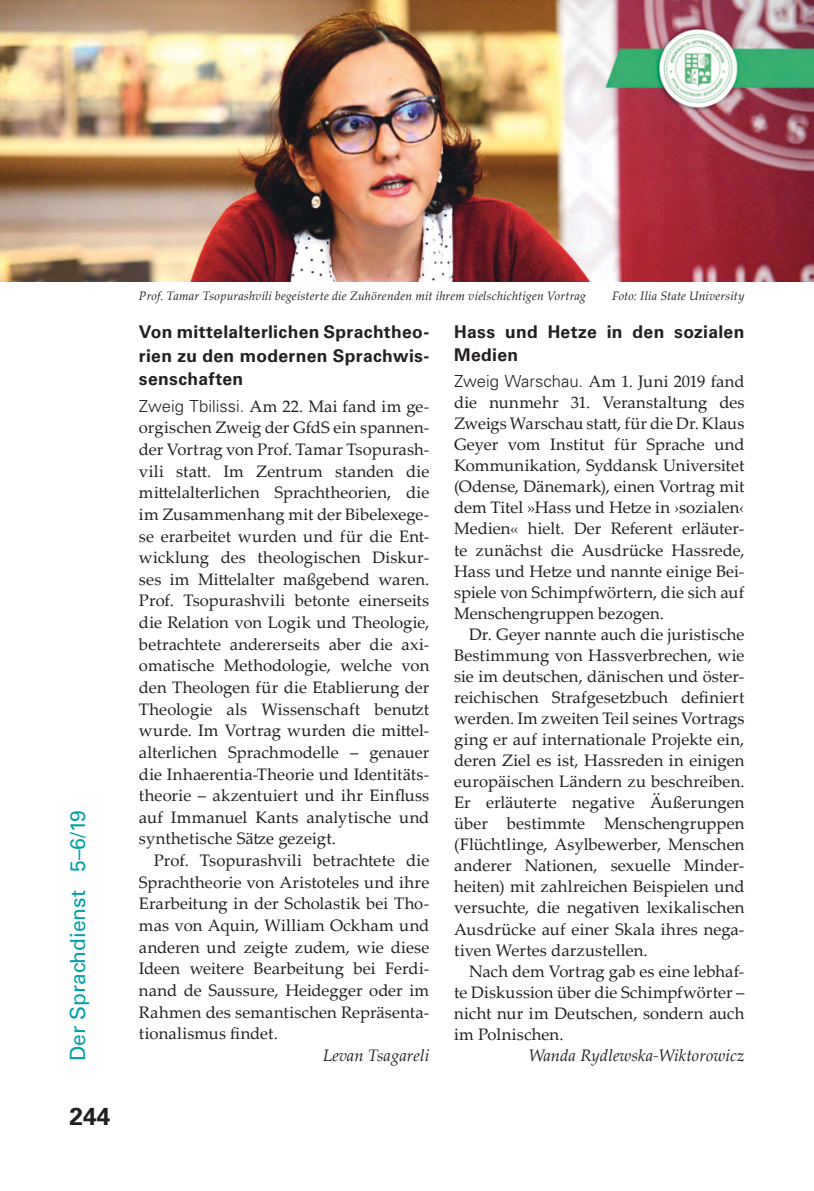
<style>
.page{position:relative;width:814px;height:1191px;background:#fff}
.page>*{position:absolute;margin:0;border:0;box-sizing:border-box;transform-origin:0 0}
.t1{font:700 24.5px "Univers";color:#231f20}
.t2{font:21px "Univers";color:#00a0a7}
.t3{font:700 17.5px/23.4px "Univers";letter-spacing:.02em;color:#231f20;text-align:justify}
.t4{font:16.62px/21px "Palatino Linotype";letter-spacing:.005em;color:#231f20;text-align:justify}
.t5{font:italic 16.62px "Palatino Linotype";letter-spacing:.005em;color:#231f20}
.t6{font:italic 12.25px "Palatino Linotype";letter-spacing:.015em;color:#231f20}
.s1{font-family:"Univers";font-weight:300}
</style>
<div class="page">
<img style="left:0;top:0;width:814px;height:281px">
<p class="t2" style="left:65px;top:1061px;width:252px;rotate:-90deg">Der Sprachdienst 5–6/19</p>
<h1 class="t1" style="left:69px;top:1102px;width:42px">244</h1>
<p class="t6" style="left:139px;top:287px;width:448px">Prof. Tamar Tsopurashvili begeisterte die Zuhörenden mit ihrem vielschichtigen Vortrag</p>
<p class="t6" style="left:612px;top:287px;width:134px">Foto: Ilia State University</p>
<p class="t3" style="left:139px;top:320px;width:292px">Von mittelalterlichen Sprachtheo&shy;rien zu den modernen Sprachwis&shy;senschaften</p>
<p class="t4" style="left:139px;top:394px;width:292px;line-height:21.7px"><span class="s1">Zweig Tbilissi.</span> Am 22. Mai fand im ge&shy;orgischen Zweig der GfdS ein spannen&shy;der Vortrag von Prof. Tamar Tsopurash&shy;vili statt. Im Zentrum standen die mittelalterlichen Sprachtheorien, die im Zusammenhang mit der Bibelexege&shy;se erarbeitet wurden und für die Ent&shy;wicklung des theologischen Diskur&shy;ses im Mittelalter maßgebend waren.<br>Prof. Tsopurashvili betonte einerseits die Relation von Logik und Theologie, betrachtete andererseits aber die axi&shy;omatische Methodologie, welche von den Theologen für die Etablierung der Theologie als Wissenschaft benutzt wurde. Im Vortrag wurden die mittel&shy;alterlichen Sprachmodelle – genauer die Inhaerentia-Theorie und Identitäts&shy;theorie – akzentuiert und ihr Einfluss auf Immanuel Kants analytische und synthetische Sätze gezeigt.</p>
<p class="t4" style="left:139px;top:849px;width:292px;line-height:21.7px;text-indent:15px">Prof. Tsopurashvili betrachtete die Sprachtheorie von Aristoteles und ihre Erarbeitung in der Scholastik bei Tho&shy;mas von Aquin, William Ockham und anderen und zeigte zudem, wie diese Ideen weitere Bearbeitung bei Ferdi&shy;nand de Saussure, Heidegger oder im Rahmen des semantischen Repräsenta&shy;tionalismus findet.</p>
<p class="t5" style="left:323px;top:1043px;width:108px">Levan Tsagareli</p>
<p class="t3" style="left:454px;top:321px;width:292px;line-height:22.8px">Hass und Hetze in den sozialen<br>Medien</p>
<p class="t4" style="left:454px;top:370px;width:292px"><span class="s1">Zweig Warschau.</span> Am 1. Juni 2019 fand die nunmehr 31. Veranstaltung des Zweigs Warschau statt, für die Dr. Klaus Geyer vom Institut für Sprache und Kommunikation, Syddansk Universitet (Odense, Dänemark), einen Vortrag mit dem Titel »Hass und Hetze in ›sozialen‹ Medien« hielt. Der Referent erläuter&shy;te zunächst die Ausdrücke Hassrede, Hass und Hetze und nannte einige Bei&shy;spiele von Schimpfwörtern, die sich auf Menschengruppen bezogen.</p>
<p class="t4" style="left:454px;top:623px;width:292px;text-indent:15px">Dr. Geyer nannte auch die juristische Bestimmung von Hassverbrechen, wie sie im deutschen, dänischen und öster&shy;reichischen Strafgesetzbuch definiert werden. Im zweiten Teil seines Vortrags ging er auf internationale Projekte ein, deren Ziel es ist, Hassreden in einigen europäischen Ländern zu beschreiben.<br>Er erläuterte negative Äußerungen über bestimmte Menschengruppen (Flüchtlinge, Asylbewerber, Menschen anderer Nationen, sexuelle Minder&shy;heiten) mit zahlreichen Beispielen und versuchte, die negativen lexikalischen Ausdrücke auf einer Skala ihres nega&shy;tiven Wertes darzustellen.</p>
<p class="t4" style="left:454px;top:959px;width:292px;text-indent:15px">Nach dem Vortrag gab es eine lebhaf&shy;te Diskussion über die Schimpfwörter – nicht nur im Deutschen, sondern auch im Polnischen.</p>
<p class="t5" style="left:529px;top:1043px;width:217px">Wanda Rydlewska-Wiktorowicz</p>
</div>
